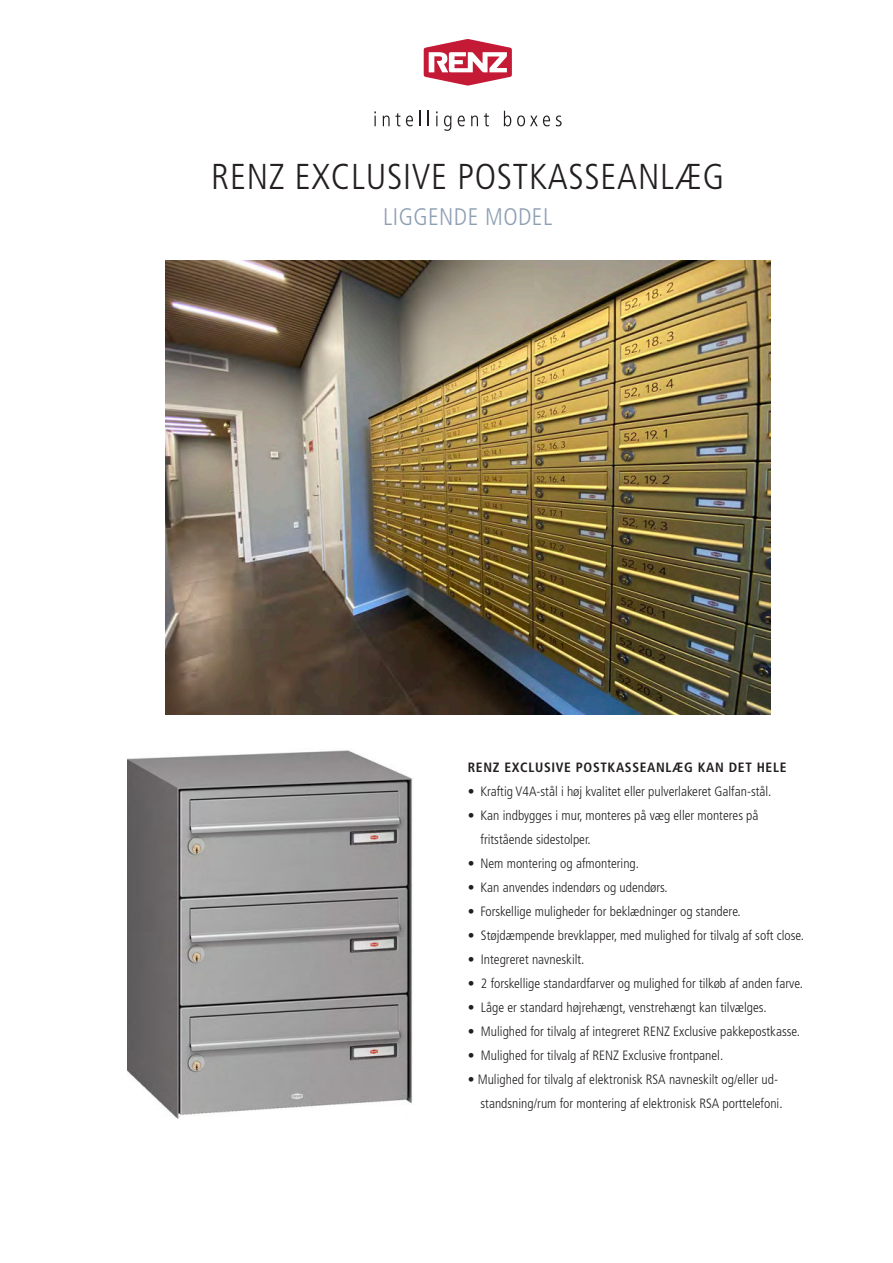
<style>
.page{position:relative;width:893px;height:1263px;background:#fff}
.page>*{position:absolute;margin:0;border:0;box-sizing:border-box;transform-origin:0 0}
.t1{font:300 condensed 36px "Frutiger LT Std";letter-spacing:.02em;color:#231f20}
.t2{font:300 condensed 24px "Frutiger LT Std";letter-spacing:.02em;color:#8d9fb3}
.t3{font:300 condensed 13.5px/24px "Frutiger LT Std";color:#231f20}
.t4{font:700 condensed 13.5px "Frutiger LT Std";letter-spacing:.05em;color:#231f20}
</style>
<div class="page">
<svg style="left:424px;top:39px;width:88px;height:46px"></svg>
<svg style="left:374px;top:111px;width:2px;height:15px"></svg>
<svg style="left:383px;top:113px;width:17px;height:13px"></svg>
<svg style="left:406px;top:116px;width:7px;height:10px"></svg>
<svg style="left:419px;top:111px;width:2px;height:15px"></svg>
<svg style="left:428px;top:111px;width:1px;height:15px"></svg>
<svg style="left:436px;top:111px;width:2px;height:15px"></svg>
<svg style="left:444px;top:116px;width:7px;height:15px"></svg>
<svg style="left:458px;top:116px;width:7px;height:10px"></svg>
<svg style="left:471px;top:116px;width:7px;height:10px"></svg>
<svg style="left:484px;top:113px;width:5px;height:13px"></svg>
<svg style="left:504px;top:111px;width:7px;height:15px"></svg>
<svg style="left:517px;top:116px;width:33px;height:10px"></svg>
<svg style="left:556px;top:116px;width:6px;height:10px"></svg>
<img style="left:165px;top:260px;width:605px;height:454px">
<img style="left:128px;top:750px;width:285px;height:369px">
<h1 class="t1" style="left:211px;top:162px;width:514px">RENZ EXCLUSIVE POSTKASSEANLÆG</h1>
<h2 class="t2" style="left:383px;top:207px;width:171px">LIGGENDE MODEL</h2>
<p class="t4" style="left:468px;top:759px;width:320px">RENZ EXCLUSIVE POSTKASSEANLÆG KAN DET HELE</p>
<p class="t3" style="left:468px;top:780px;width:305px">• Kraftig V4A-stål i høj kvalitet eller pulverlakeret Galfan-stål.</p>
<p class="t3" style="left:480px;top:804px;width:280px;text-indent:-13px">• Kan indbygges i mur, monteres på væg eller monteres på fritstående sidestolper.</p>
<p class="t3" style="left:468px;top:852px;width:173px">• Nem montering og afmontering.</p>
<p class="t3" style="left:468px;top:876px;width:202px">• Kan anvendes indendørs og udendørs.</p>
<p class="t3" style="left:468px;top:900px;width:275px">• Forskellige muligheder for beklædninger og standere.</p>
<p class="t3" style="left:468px;top:924px;width:338px">• Støjdæmpende brevklapper, med mulighed for tilvalg af soft close.</p>
<p class="t3" style="left:468px;top:948px;width:118px">• Integreret navneskilt.</p>
<p class="t3" style="left:468px;top:972px;width:337px">• 2 forskellige standardfarver og mulighed for tilkøb af anden farve.</p>
<p class="t3" style="left:468px;top:996px;width:300px">• Låge er standard højrehængt, venstrehængt kan tilvælges.</p>
<p class="t3" style="left:468px;top:1020px;width:334px">• Mulighed for tilvalg af integreret RENZ Exclusive pakkepostkasse.</p>
<p class="t3" style="left:468px;top:1044px;width:257px">• Mulighed for tilvalg af RENZ Exclusive frontpanel.</p>
<p class="t3" style="left:480px;top:1068px;width:304px;text-indent:-13px">• Mulighed for tilvalg af elektronisk RSA navneskilt og/eller ud&shy;standsning/rum for montering af elektronisk RSA porttelefoni.</p>
</div>
